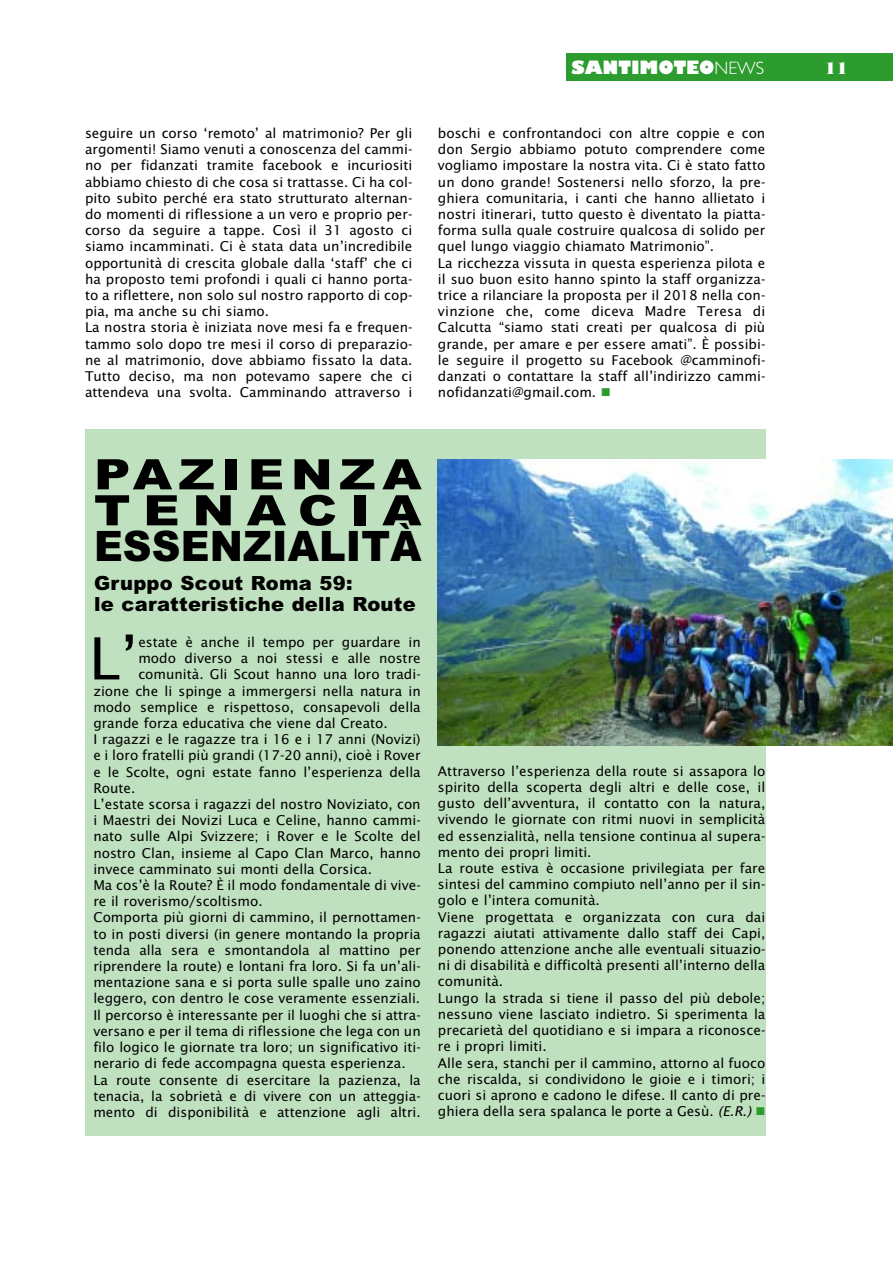
<style>
.page{position:relative;width:893px;height:1263px;background:#fff}
.page>*{position:absolute;margin:0;border:0;box-sizing:border-box;transform-origin:0 0}
.t1{font:58.2px "Lucida Sans";color:#000}
.t2{font:900 42px/36px "Arial";letter-spacing:.09em;color:#000;text-align:justify;scale:1.2 1}
.t3{font:900 19.5px/21px "Arial";letter-spacing:.015em;color:#000}
.t4{font:800 18px "Gill Sans";color:#fff}
.t5{font:18px "Bodoni MT Black";color:#fff}
.t6{font:13.5px/16.2px "Lucida Sans";color:#000}
.s1{font-weight:300}
.s2{color:#2c9c2e}
.s3{font-style:italic}
</style>
<div class="page">
<div style="left:85px;top:429px;width:680px;height:706px;background:#c0e1c0"></div>
<div style="left:566px;top:53px;width:327px;height:28px;background:#2c9c2e"></div>
<img style="left:438px;top:459px;width:455px;height:287px">
<h3 class="t4" style="left:572px;top:57px;width:194px">SANTIMOTEO<span class="s1">NEWS</span></h3>
<h3 class="t5" style="left:824px;top:57px;width:25px">11</h3>
<p class="t6" style="left:85px;top:125px;width:329px">seguire un corso ‘remoto’ al matrimonio? Per gli argomenti! Siamo venuti a conoscenza del cammi&shy;no per fidanzati tramite facebook e incuriositi abbiamo chiesto di che cosa si trattasse. Ci ha col&shy;pito subito perché era stato strutturato alternan&shy;do momenti di riflessione a un vero e proprio per&shy;corso da seguire a tappe. Così il 31 agosto ci siamo incamminati. Ci è stata data un’incredibile opportunità di crescita globale dalla ‘staff’ che ci ha proposto temi profondi i quali ci hanno porta&shy;to a riflettere, non solo sul nostro rapporto di cop&shy;pia, ma anche su chi siamo.<br>La nostra storia è iniziata nove mesi fa e frequen&shy;tammo solo dopo tre mesi il corso di preparazio&shy;ne al matrimonio, dove abbiamo fissato la data.<br>Tutto deciso, ma non potevamo sapere che ci attendeva una svolta. Camminando attraverso i</p>
<p class="t6" style="left:438px;top:125px;width:329px">boschi e confrontandoci con altre coppie e con don Sergio abbiamo potuto comprendere come vogliamo impostare la nostra vita. Ci è stato fatto un dono grande! Sostenersi nello sforzo, la pre&shy;ghiera comunitaria, i canti che hanno allietato i nostri itinerari, tutto questo è diventato la piatta&shy;forma sulla quale costruire qualcosa di solido per quel lungo viaggio chiamato Matrimonio”.<br>La ricchezza vissuta in questa esperienza pilota e il suo buon esito hanno spinto la staff organizza&shy;trice a rilanciare la proposta per il 2018 nella con&shy;vinzione che, come diceva Madre Teresa di Calcutta “siamo stati creati per qualcosa di più grande, per amare e per essere amati”. È possibi&shy;le seguire il progetto su Facebook @camminofi&shy;danzati o contattare la staff all’indirizzo cammi&shy;nofidanzati@gmail.com. <span class="s2">■</span></p>
<h2 class="t2" style="left:94px;top:457px;width:274px">PAZIENZA TENACIA ESSENZIALITÀ</h2>
<h3 class="t3" style="left:94px;top:573px;width:323px">Gruppo Scout Roma 59:<br>le caratteristiche della Route</h3>
<h1 class="t1" style="left:89px;top:625px;width:51px">L’</h1>
<p class="t6" style="left:138px;top:634px;width:284px">estate è anche il tempo per guardare in</p>
<p class="t6" style="left:138px;top:650px;width:284px">modo diverso a noi stessi e alle nostre</p>
<p class="t6" style="left:138px;top:667px;width:284px">comunità. Gli Scout hanno una loro tradi-</p>
<p class="t6" style="left:93px;top:683px;width:329px">zione che li spinge a immergersi nella natura in</p>
<p class="t6" style="left:93px;top:699px;width:329px">modo semplice e rispettoso, consapevoli della</p>
<p class="t6" style="left:93px;top:715px;width:296px">grande forza educativa che viene dal Creato.</p>
<p class="t6" style="left:93px;top:731px;width:329px">I ragazzi e le ragazze tra i 16 e i 17 anni (Novizi)</p>
<p class="t6" style="left:93px;top:748px;width:329px">e i loro fratelli più grandi (17-20 anni), cioè i Rover</p>
<p class="t6" style="left:93px;top:764px;width:329px">e le Scolte, ogni estate fanno l’esperienza della</p>
<p class="t6" style="left:93px;top:780px;width:44px">Route.</p>
<p class="t6" style="left:93px;top:796px;width:329px">L’estate scorsa i ragazzi del nostro Noviziato, con</p>
<p class="t6" style="left:93px;top:812px;width:329px">i Maestri dei Novizi Luca e Celine, hanno cammi-</p>
<p class="t6" style="left:93px;top:829px;width:329px">nato sulle Alpi Svizzere; i Rover e le Scolte del</p>
<p class="t6" style="left:93px;top:845px;width:329px">nostro Clan, insieme al Capo Clan Marco, hanno</p>
<p class="t6" style="left:93px;top:861px;width:280px">invece camminato sui monti della Corsica.</p>
<p class="t6" style="left:93px;top:877px;width:329px">Ma cos’è la Route? È il modo fondamentale di vive-</p>
<p class="t6" style="left:93px;top:893px;width:171px">re il roverismo/scoltismo.</p>
<p class="t6" style="left:93px;top:910px;width:329px">Comporta più giorni di cammino, il pernottamen-</p>
<p class="t6" style="left:93px;top:926px;width:329px">to in posti diversi (in genere montando la propria</p>
<p class="t6" style="left:93px;top:942px;width:329px">tenda alla sera e smontandola al mattino per</p>
<p class="t6" style="left:93px;top:958px;width:329px">riprendere la route) e lontani fra loro. Si fa un’ali-</p>
<p class="t6" style="left:93px;top:974px;width:329px">mentazione sana e si porta sulle spalle uno zaino</p>
<p class="t6" style="left:93px;top:991px;width:328px">leggero, con dentro le cose veramente essenziali.</p>
<p class="t6" style="left:93px;top:1007px;width:329px">Il percorso è interessante per il luoghi che si attra-</p>
<p class="t6" style="left:93px;top:1023px;width:329px">versano e per il tema di riflessione che lega con un</p>
<p class="t6" style="left:93px;top:1039px;width:329px">filo logico le giornate tra loro; un significativo iti-</p>
<p class="t6" style="left:93px;top:1055px;width:314px">nerario di fede accompagna questa esperienza.</p>
<p class="t6" style="left:93px;top:1072px;width:329px">La route consente di esercitare la pazienza, la</p>
<p class="t6" style="left:93px;top:1088px;width:329px">tenacia, la sobrietà e di vivere con un atteggia-</p>
<p class="t6" style="left:93px;top:1104px;width:329px">mento di disponibilità e attenzione agli altri.</p>
<p class="t6" style="left:438px;top:763px;width:329px">Attraverso l’esperienza della route si assapora lo spirito della scoperta degli altri e delle cose, il gusto dell’avventura, il contatto con la natura, vivendo le giornate con ritmi nuovi in semplicità ed essenzialità, nella tensione continua al supera&shy;mento dei propri limiti.<br>La route estiva è occasione privilegiata per fare sintesi del cammino compiuto nell’anno per il sin&shy;golo e l’intera comunità.<br>Viene progettata e organizzata con cura dai ragazzi aiutati attivamente dallo staff dei Capi, ponendo attenzione anche alle eventuali situazio&shy;ni di disabilità e difficoltà presenti all’interno della comunità.<br>Lungo la strada si tiene il passo del più debole; nessuno viene lasciato indietro. Si sperimenta la precarietà del quotidiano e si impara a riconosce&shy;re i propri limiti.<br>Alle sera, stanchi per il cammino, attorno al fuoco che riscalda, si condividono le gioie e i timori; i cuori si aprono e cadono le difese. Il canto di pre&shy;ghiera della sera spalanca le porte a Gesù. <span class="s3">(E.R.)</span> <span class="s2">■</span></p>
</div>
